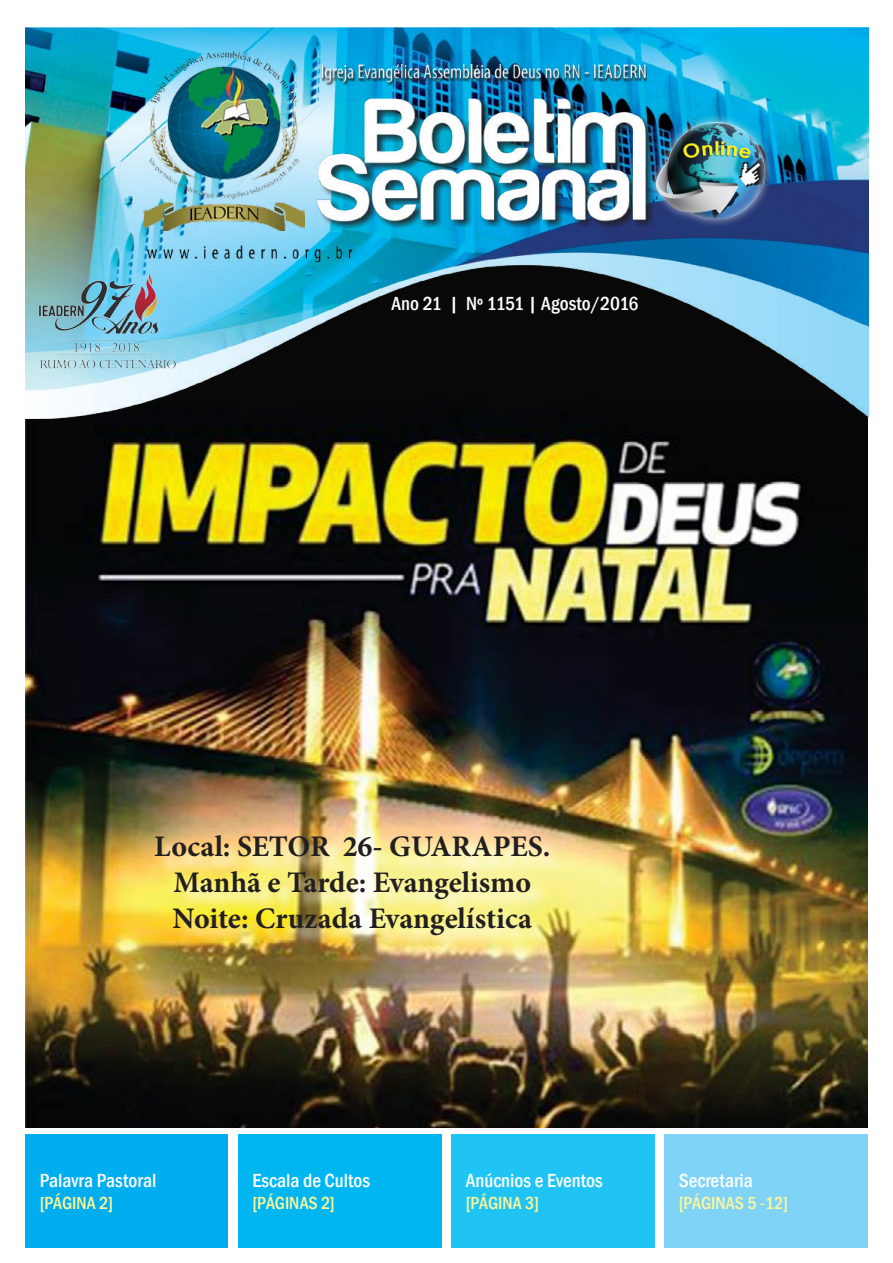
<style>
.page{position:relative;width:893px;height:1263px;background:#fff}
.page>*{position:absolute;margin:0;border:0;box-sizing:border-box;transform-origin:0 0}
.t1{font:700 29.85px/35.8px "Minion Pro";color:#231f20;text-align:center}
.t2{font:500 condensed 19.5px "Franklin Gothic";color:#fff}
.t3{font:500 condensed 18px "Franklin Gothic";color:#fff799}
</style>
<div class="page">
<img style="left:25px;top:261px;width:842px;height:866px">
<img style="left:26px;top:28px;width:842px;height:390px">
<div style="left:389px;top:296px;width:251px;height:21px;background:#090909"></div>
<div style="left:646px;top:113px;width:128px;height:115px;background:#fff;opacity:.75"></div>
<div style="left:567px;top:74px;width:217px;height:147px;background:#fff;opacity:.75"></div>
<img style="left:148px;top:65px;width:506px;height:197px">
<img style="left:144px;top:51px;width:161px;height:180px">
<img style="left:35px;top:264px;width:144px;height:113px">
<div style="left:25px;top:1134px;width:203px;height:114px;background:#00aeef"></div>
<div style="left:238px;top:1134px;width:204px;height:114px;background:#00b6f1"></div>
<div style="left:451px;top:1134px;width:203px;height:114px;background:#20c4f4"></div>
<div style="left:664px;top:1134px;width:203px;height:114px;background:#7ed3f7"></div>
<div style="left:158px;top:837px;width:410px;height:117px;background:#fff;opacity:.75"></div>
<p class="t2" style="left:392px;top:291px;width:248px">Ano 21 | Nº 1151 | Agosto/2016</p>
<h1 class="t1" style="left:154px;top:828px;width:398px">Local: SETOR 26- GUARAPES.<br>Manhã e Tarde: Evangelismo<br>Noite: Cruzada Evangelística</h1>
<p class="t2" style="left:40px;top:1168px;width:118px">Palavra Pastoral</p>
<p class="t3" style="left:40px;top:1191px;width:75px">[PÁGINA 2]</p>
<p class="t2" style="left:253px;top:1168px;width:119px">Escala de Cultos</p>
<p class="t3" style="left:253px;top:1191px;width:84px">[PÁGINAS 2]</p>
<p class="t2" style="left:466px;top:1168px;width:138px">Anúcnios e Eventos</p>
<p class="t3" style="left:466px;top:1191px;width:75px">[PÁGINA 3]</p>
<p class="t2" style="left:679px;top:1168px;width:75px">Secretaria</p>
<p class="t3" style="left:679px;top:1191px;width:111px">[PÁGINAS 5 -12]</p>
</div>
